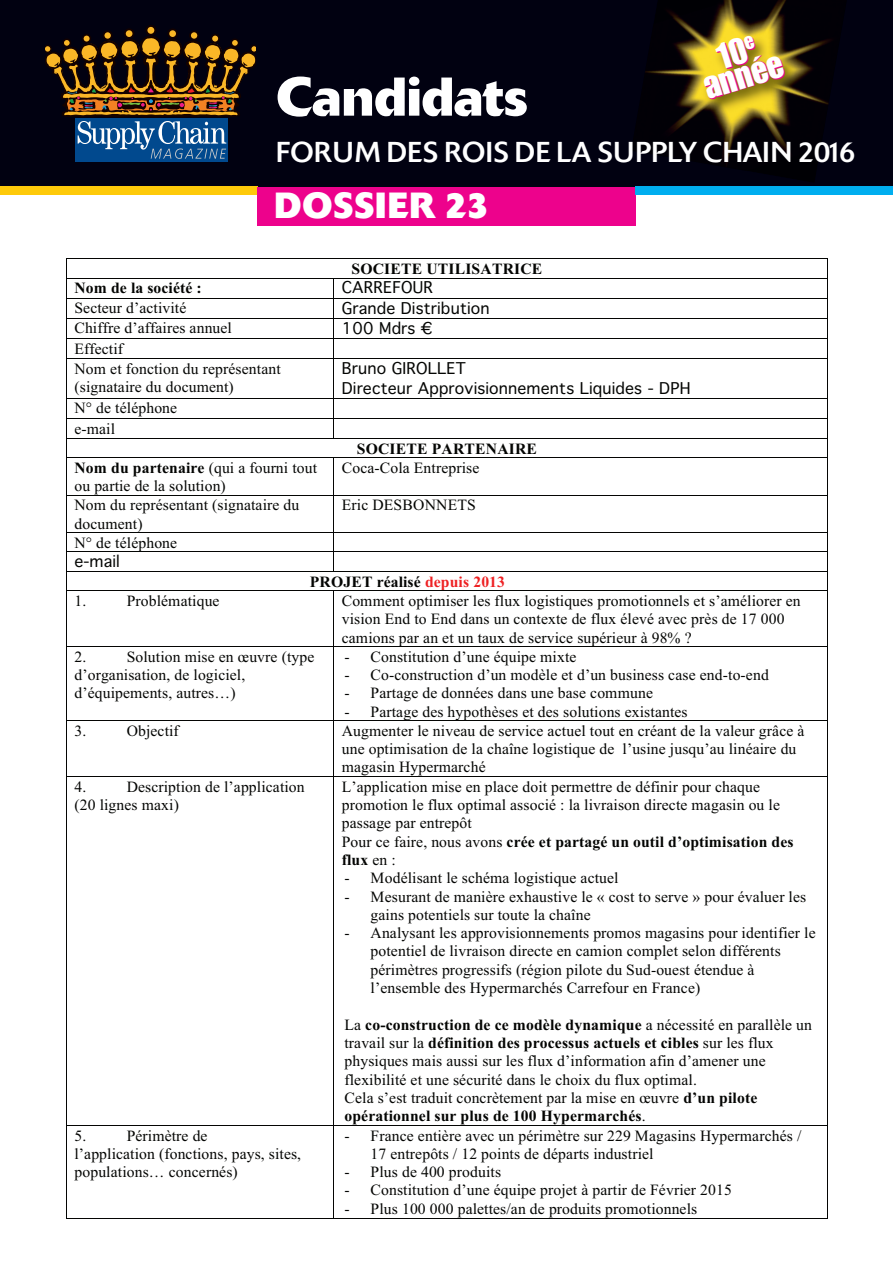
<style>
.page{position:relative;width:893px;height:1263px;background:#fff}
.page>*{position:absolute;margin:0;border:0;box-sizing:border-box;transform-origin:0 0}
.t1{font:700 54px "Delta";color:#fff}
.t2{font:700 36px "Delta";letter-spacing:.02em;color:#fff}
.t3{font:36px "Impact";color:#fff}
.t4{font:28.5px "Delta";letter-spacing:.02em;color:#fff}
.t5{font:15.6px/18.5px "Times New Roman PSMT+T42";letter-spacing:.01em;color:#040503}
.t6{font:15.6px/18.1px "Times New Roman PS Bold MT+T42";letter-spacing:.01em;color:#040503}
.t7{font:15.6px/19.5px "Geneva+T42";letter-spacing:.01em;color:#040503}
.s1{font-family:"Times New Roman PSMT+T42"}
.s2{color:#ee2123}
.s3{font-family:"Times New Roman PS Bold MT+T42"}
</style>
<div class="page">
<hr style="left:66px;top:259px;width:761px;height:1px;background:#040503">
<hr style="left:66px;top:278px;width:761px;height:1px;background:#040503">
<hr style="left:66px;top:298px;width:761px;height:1px;background:#040503">
<hr style="left:66px;top:318px;width:761px;height:1px;background:#040503">
<hr style="left:66px;top:338px;width:761px;height:1px;background:#040503">
<svg style="left:66px;top:260px;width:1px;height:98px"></svg>
<svg style="left:333px;top:279px;width:1px;height:79px"></svg>
<svg style="left:827px;top:259px;width:1px;height:99px"></svg>
<hr style="left:66px;top:358px;width:761px;height:1px;background:#040503">
<hr style="left:66px;top:359px;width:1px;height:39px;background:#040503">
<hr style="left:333px;top:359px;width:1px;height:39px;background:#040503">
<hr style="left:827px;top:359px;width:1px;height:39px;background:#040503">
<hr style="left:66px;top:398px;width:761px;height:1px;background:#040503">
<hr style="left:66px;top:418px;width:761px;height:1px;background:#040503">
<svg style="left:333px;top:399px;width:1px;height:39px"></svg>
<hr style="left:66px;top:438px;width:761px;height:1px;background:#040503">
<svg style="left:66px;top:399px;width:1px;height:59px"></svg>
<svg style="left:827px;top:399px;width:1px;height:59px"></svg>
<hr style="left:66px;top:458px;width:761px;height:1px;background:#040503">
<hr style="left:66px;top:458px;width:1px;height:37px;background:#040503">
<hr style="left:333px;top:458px;width:1px;height:37px;background:#040503">
<hr style="left:827px;top:458px;width:1px;height:37px;background:#040503">
<hr style="left:66px;top:495px;width:761px;height:1px;background:#040503">
<hr style="left:66px;top:496px;width:1px;height:36px;background:#040503">
<hr style="left:333px;top:496px;width:1px;height:36px;background:#040503">
<hr style="left:827px;top:496px;width:1px;height:36px;background:#040503">
<hr style="left:66px;top:532px;width:761px;height:1px;background:#040503">
<hr style="left:66px;top:551px;width:761px;height:1px;background:#040503">
<svg style="left:333px;top:533px;width:1px;height:38px"></svg>
<hr style="left:66px;top:571px;width:761px;height:1px;background:#040503">
<svg style="left:66px;top:533px;width:1px;height:57px"></svg>
<svg style="left:827px;top:533px;width:1px;height:57px"></svg>
<hr style="left:66px;top:590px;width:761px;height:1px;background:#040503">
<hr style="left:66px;top:591px;width:1px;height:55px;background:#040503">
<hr style="left:333px;top:591px;width:1px;height:55px;background:#040503">
<hr style="left:827px;top:591px;width:1px;height:55px;background:#040503">
<hr style="left:66px;top:646px;width:761px;height:1px;background:#040503">
<hr style="left:66px;top:647px;width:1px;height:73px;background:#040503">
<hr style="left:333px;top:647px;width:1px;height:73px;background:#040503">
<hr style="left:827px;top:647px;width:1px;height:73px;background:#040503">
<hr style="left:66px;top:720px;width:761px;height:1px;background:#040503">
<hr style="left:66px;top:721px;width:1px;height:55px;background:#040503">
<hr style="left:333px;top:721px;width:1px;height:55px;background:#040503">
<hr style="left:827px;top:721px;width:1px;height:55px;background:#040503">
<hr style="left:66px;top:776px;width:761px;height:1px;background:#040503">
<hr style="left:66px;top:777px;width:1px;height:348px;background:#040503">
<hr style="left:333px;top:777px;width:1px;height:348px;background:#040503">
<hr style="left:827px;top:777px;width:1px;height:348px;background:#040503">
<hr style="left:66px;top:1125px;width:761px;height:1px;background:#040503">
<hr style="left:66px;top:1126px;width:1px;height:92px;background:#040503">
<hr style="left:66px;top:1218px;width:267px;height:1px;background:#040503">
<hr style="left:333px;top:1126px;width:1px;height:92px;background:#040503">
<hr style="left:334px;top:1218px;width:493px;height:1px;background:#040503">
<hr style="left:827px;top:1126px;width:1px;height:92px;background:#040503">
<div style="left:0;top:0;width:892px;height:191px;background:#010111"></div>
<img style="left:635px;top:186px;width:111px;height:1px">
<img style="left:631px;top:0;width:216px;height:171px">
<div style="left:75px;top:118px;width:153px;height:43px;background:#01498e"></div>
<svg style="left:45px;top:25px;width:211px;height:134px"></svg>
<div style="left:0;top:187px;width:257px;height:8px;background:#feca0a"></div>
<div style="left:257px;top:187px;width:378px;height:39px;background:#ed028c"></div>
<div style="left:635px;top:187px;width:257px;height:8px;background:#00aeef"></div>
<svg style="left:714px;top:35px;width:41px;height:35px"></svg>
<h1 class="t1" style="left:276px;top:78px;width:252px">Candidats</h1>
<h2 class="t3" style="left:700px;top:75px;width:83px;rotate:-17deg">année</h2>
<h3 class="t4" style="left:276px;top:142px;width:580px">FORUM DES ROIS DE LA SUPPLY CHAIN 2016</h3>
<h2 class="t2" style="left:274px;top:192px;width:216px">DOSSIER 23</h2>
<p class="t6" style="left:351px;top:261px;width:192px">SOCIETE UTILISATRICE</p>
<p class="t6" style="left:74px;top:280px;width:129px">Nom de la société :</p>
<p class="t7" style="left:342px;top:278px;width:93px">CARREFOUR</p>
<p class="t5" style="left:74px;top:300px;width:113px">Secteur d’activité</p>
<p class="t7" style="left:342px;top:298px;width:149px">Grande Distribution</p>
<p class="t5" style="left:74px;top:320px;width:159px">Chiffre d’affaires annuel</p>
<p class="t7" style="left:342px;top:319px;width:92px">100 Mdrs €</p>
<p class="t5" style="left:74px;top:340px;width:208px;line-height:20.2px">Effectif<br>Nom et fonction du représentant</p>
<p class="t5" style="left:74px;top:379px;width:161px">(signataire du document)</p>
<p class="t7" style="left:342px;top:359px;width:350px">Bruno GIROLLET<br>Directeur Approvisionnements Liquides - DPH</p>
<p class="t5" style="left:74px;top:400px;width:104px;line-height:20.2px">N° de téléphone e-mail</p>
<p class="t6" style="left:74px;top:460px;width:244px">Nom du partenaire <span class="s1">(qui a fourni tout</span></p>
<p class="t5" style="left:74px;top:478px;width:153px">ou partie de la solution)</p>
<p class="t6" style="left:357px;top:441px;width:182px">SOCIETE PARTENAIRE</p>
<p class="t5" style="left:342px;top:460px;width:139px">Coca-Cola Entreprise</p>
<p class="t5" style="left:74px;top:497px;width:226px">Nom du représentant (signataire du document)</p>
<p class="t5" style="left:342px;top:497px;width:136px">Eric DESBONNETS</p>
<p class="t5" style="left:74px;top:535px;width:104px">N° de téléphone</p>
<p class="t7" style="left:74px;top:552px;width:47px">e-mail</p>
<p class="t6" style="left:310px;top:574px;width:197px">PROJET réalisé <span class="s2">depuis 2013</span></p>
<p class="t5" style="left:74px;top:593px;width:13px">1.</p>
<p class="t5" style="left:127px;top:593px;width:94px">Problématique</p>
<p class="t5" style="left:342px;top:593px;width:460px">Comment optimiser les flux logistiques promotionnels et s’améliorer en vision End to End dans un contexte de flux élevé avec près de 17 000 camions par an et un taux de service supérieur à 98% ?</p>
<p class="t5" style="left:74px;top:649px;width:13px">2.</p>
<p class="t5" style="left:74px;top:649px;width:241px;text-indent:52px">Solution mise en œuvre (type d’organisation, de logiciel, d’équipements, autres…)</p>
<p class="t5" style="left:344px;top:649px;width:233px">- Constitution d’une équipe mixte</p>
<p class="t5" style="left:344px;top:667px;width:426px">- Co-construction d’un modèle et d’un business case end-to-end</p>
<p class="t5" style="left:344px;top:685px;width:310px">- Partage de données dans une base commune</p>
<p class="t5" style="left:344px;top:704px;width:344px">- Partage des hypothèses et des solutions existantes</p>
<p class="t5" style="left:74px;top:723px;width:13px">3.</p>
<p class="t5" style="left:127px;top:723px;width:54px">Objectif</p>
<p class="t5" style="left:342px;top:723px;width:464px">Augmenter le niveau de service actuel tout en créant de la valeur grâce à une optimisation de la chaîne logistique de l’usine jusqu’au linéaire du magasin Hypermarché</p>
<p class="t5" style="left:74px;top:779px;width:13px">4.</p>
<p class="t5" style="left:74px;top:779px;width:232px;text-indent:52px">Description de l’application (20 lignes maxi)</p>
<p class="t5" style="left:342px;top:779px;width:439px">L’application mise en place doit permettre de définir pour chaque promotion le flux optimal associé : la livraison directe magasin ou le passage par entrepôt</p>
<p class="t6" style="left:342px;top:834px;width:453px"><span class="s1">Pour ce faire, nous avons</span> crée et partagé un outil d’optimisation des flux <span class="s1">en :</span></p>
<p class="t5" style="left:344px;top:870px;width:275px">- Modélisant le schéma logistique actuel</p>
<p class="t5" style="left:370px;top:889px;width:437px;text-indent:-26px">- Mesurant de manière exhaustive le « cost to serve » pour évaluer les gains potentiels sur toute la chaîne</p>
<p class="t5" style="left:370px;top:925px;width:446px;text-indent:-26px">- Analysant les approvisionnements promos magasins pour identifier le potentiel de livraison directe en camion complet selon différents périmètres progressifs (région pilote du Sud-ouest étendue à l’ensemble des Hypermarchés Carrefour en France)</p>
<p class="t6" style="left:344px;top:1017px;width:469px"><span class="s1">La</span> co-construction de ce modèle dynamique <span class="s1">a nécessité en parallèle un travail sur la</span> définition des processus actuels et cibles <span class="s1">sur les flux</span></p>
<p class="t5" style="left:344px;top:1053px;width:423px">physiques mais aussi sur les flux d’information afin d’amener une flexibilité et une sécurité dans le choix du flux optimal.<br>Cela s’est traduit concrètement par la mise en œuvre <span class="s3">d’un pilote</span></p>
<p class="t6" style="left:344px;top:1109px;width:303px">opérationnel sur plus de 100 Hypermarchés<span class="s1">.</span></p>
<p class="t5" style="left:74px;top:1128px;width:13px">5.</p>
<p class="t5" style="left:74px;top:1128px;width:228px;text-indent:52px">Périmètre de<br>l’application (fonctions, pays, sites, populations… concernés)</p>
<p class="t5" style="left:370px;top:1128px;width:432px;text-indent:-26px">- France entière avec un périmètre sur 229 Magasins Hypermarchés /<br>17 entrepôts / 12 points de départs industriel</p>
<p class="t5" style="left:344px;top:1164px;width:158px">- Plus de 400 produits</p>
<p class="t5" style="left:344px;top:1183px;width:389px">- Constitution d’une équipe projet à partir de Février 2015</p>
<p class="t5" style="left:344px;top:1201px;width:354px">- Plus 100 000 palettes/an de produits promotionnels</p>
</div>
